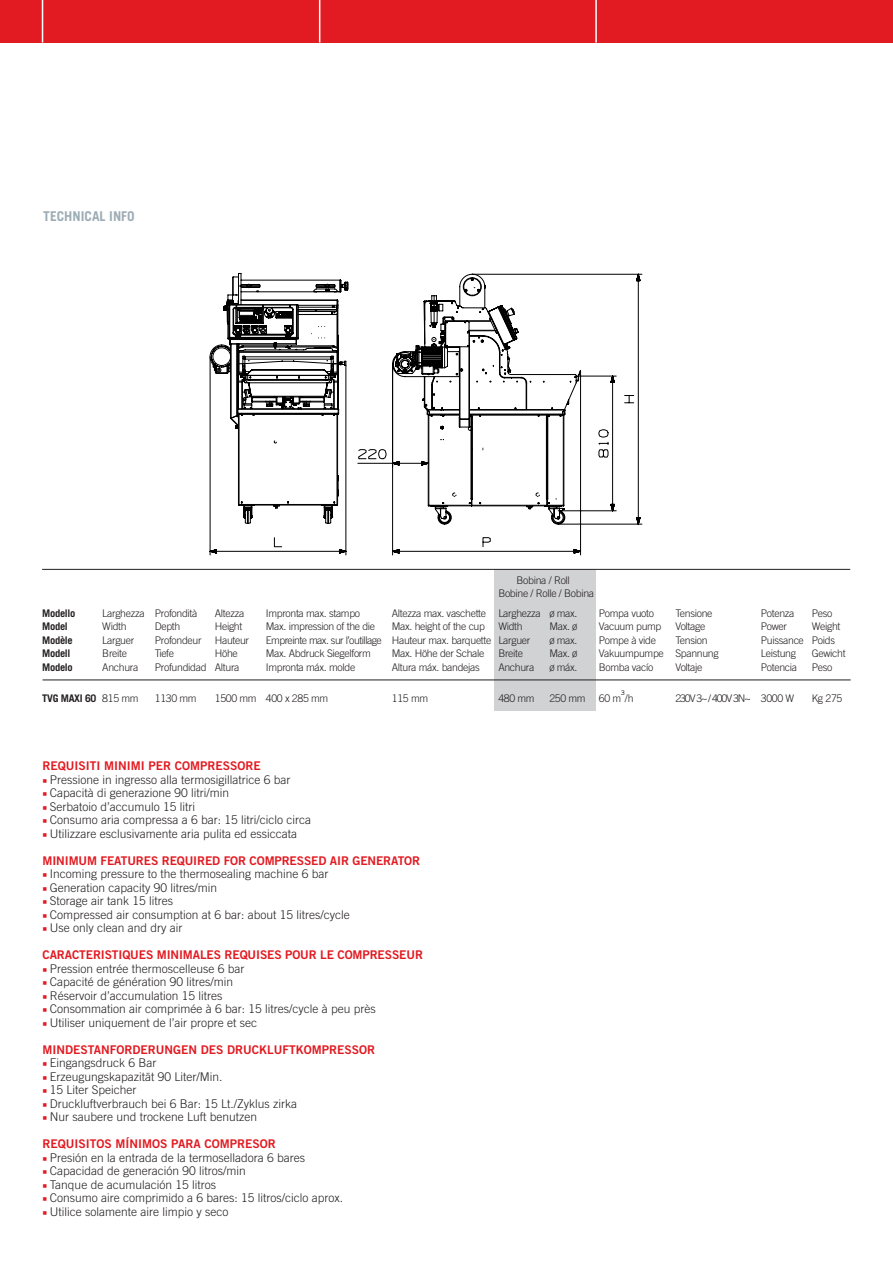
<style>
.page{position:relative;width:893px;height:1263px;background:#fff}
.page>*{position:absolute;margin:0;border:0;box-sizing:border-box;transform-origin:0 0}
.t1{font:700 13.5px "Trade Gothic";color:#9dacb5}
.t2{font:300 12px "Trade Gothic";color:#231f20}
.t3{font:12px "Trade Gothic Bold Two";color:#e21a21}
.t4{font:300 10.5px/13.5px "Trade Gothic";letter-spacing:-.03em;color:#231f20;text-align:center}
.t5{font:700 10.5px "Trade Gothic";letter-spacing:-.03em;color:#231f20}
.t6{font:300 10.5px "Trade Gothic";letter-spacing:-.1em;color:#231f20}
.s1{font-weight:300}
.s2{font-family:"Minion Pro";font-weight:700;font-stretch:condensed;color:#e21a21}
</style>
<div class="page">
<div style="left:0;top:0;width:893px;height:43px;background:#e21a21"></div>
<hr style="left:42px;top:0;width:1px;height:43px;background:#fff">
<hr style="left:319px;top:0;width:1px;height:43px;background:#fff">
<hr style="left:595px;top:0;width:2px;height:43px;background:#fff">
<svg style="left:210px;top:274px;width:432px;height:281px"></svg>
<div style="left:494px;top:569px;width:102px;height:142px;background:#d1d2d4"></div>
<hr style="left:42px;top:569px;width:808px;height:1px;background:#231f20">
<hr style="left:43px;top:680px;width:808px;height:1px;background:#231f20">
<p class="t1" style="left:43px;top:208px;width:93px">TECHNICAL INFO</p>
<p class="t4" style="left:498px;top:573px;width:97px">Bobina / Roll<br>Bobine / Rolle / Bobina</p>
<p class="t5" style="left:42px;top:606px;width:35px">Modello</p>
<p class="t4" style="left:102px;top:606px;width:97px">Larghezza Profondità</p>
<p class="t4" style="left:215px;top:606px;width:31px">Altezza</p>
<p class="t4" style="left:266px;top:606px;width:96px">Impronta max. stampo</p>
<p class="t4" style="left:392px;top:606px;width:187px">Altezza max. vaschette Larghezza ø max.</p>
<p class="t4" style="left:599px;top:606px;width:57px">Pompa vuoto</p>
<p class="t4" style="left:675px;top:606px;width:39px">Tensione</p>
<p class="t4" style="left:761px;top:606px;width:35px">Potenza</p>
<p class="t4" style="left:812px;top:606px;width:22px">Peso</p>
<p class="t5" style="left:42px;top:620px;width:27px">Model</p>
<p class="t4" style="left:102px;top:619px;width:26px">Width</p>
<p class="t4" style="left:155px;top:619px;width:27px">Depth</p>
<p class="t4" style="left:215px;top:619px;width:29px">Height</p>
<p class="t4" style="left:266px;top:619px;width:111px">Max. impression of the die</p>
<p class="t4" style="left:392px;top:619px;width:95px">Max. height of the cup</p>
<p class="t4" style="left:498px;top:619px;width:26px">Width</p>
<p class="t4" style="left:549px;top:619px;width:30px">Max. ø</p>
<p class="t4" style="left:599px;top:619px;width:64px">Vacuum pump</p>
<p class="t4" style="left:675px;top:619px;width:32px">Voltage</p>
<p class="t4" style="left:761px;top:619px;width:28px">Power</p>
<p class="t4" style="left:812px;top:619px;width:30px">Weight</p>
<p class="t5" style="left:42px;top:633px;width:32px">Modèle</p>
<p class="t4" style="left:102px;top:633px;width:33px">Larguer</p>
<p class="t4" style="left:155px;top:633px;width:48px">Profondeur</p>
<p class="t4" style="left:215px;top:633px;width:36px">Hauteur</p>
<p class="t4" style="left:266px;top:633px;width:266px">Empreinte max. sur l’outillage Hauteur max. barquette Larguer</p>
<p class="t4" style="left:549px;top:633px;width:30px">ø max.</p>
<p class="t4" style="left:599px;top:633px;width:59px">Pompe à vide</p>
<p class="t4" style="left:675px;top:633px;width:34px">Tension</p>
<p class="t4" style="left:761px;top:633px;width:76px">Puissance Poids</p>
<p class="t5" style="left:42px;top:647px;width:30px">Modell</p>
<p class="t4" style="left:102px;top:646px;width:26px">Breite</p>
<p class="t4" style="left:155px;top:646px;width:21px">Tiefe</p>
<p class="t4" style="left:215px;top:646px;width:24px">Höhe</p>
<p class="t4" style="left:266px;top:646px;width:107px">Max. Abdruck Siegelform</p>
<p class="t4" style="left:392px;top:646px;width:94px">Max. Höhe der Schale</p>
<p class="t4" style="left:498px;top:646px;width:26px">Breite</p>
<p class="t4" style="left:549px;top:646px;width:30px">Max. ø</p>
<p class="t4" style="left:599px;top:646px;width:121px">Vakuumpumpe Spannung</p>
<p class="t4" style="left:761px;top:646px;width:37px">Leistung</p>
<p class="t4" style="left:812px;top:646px;width:35px">Gewicht</p>
<p class="t5" style="left:42px;top:660px;width:32px">Modelo</p>
<p class="t4" style="left:102px;top:660px;width:38px">Anchura</p>
<p class="t4" style="left:155px;top:660px;width:86px">Profundidad Altura</p>
<p class="t4" style="left:266px;top:660px;width:91px">Impronta máx. molde</p>
<p class="t4" style="left:392px;top:660px;width:89px">Altura máx. bandejas</p>
<p class="t4" style="left:498px;top:660px;width:38px">Anchura</p>
<p class="t4" style="left:549px;top:660px;width:30px">ø máx.</p>
<p class="t4" style="left:599px;top:660px;width:56px">Bomba vacío</p>
<p class="t4" style="left:675px;top:660px;width:29px">Voltaje</p>
<p class="t4" style="left:761px;top:660px;width:38px">Potencia</p>
<p class="t4" style="left:812px;top:660px;width:22px">Peso</p>
<p class="t5" style="left:42px;top:692px;width:98px">TVG MAXI 60 <span class="s1">815 mm</span></p>
<p class="t4" style="left:155px;top:691px;width:43px">1130 mm</p>
<p class="t4" style="left:215px;top:691px;width:115px">1500 mm 400 x 285 mm</p>
<p class="t4" style="left:392px;top:691px;width:38px">115 mm</p>
<p class="t4" style="left:498px;top:691px;width:38px">480 mm</p>
<p class="t4" style="left:549px;top:691px;width:38px">250 mm</p>
<p class="t4" style="left:599px;top:691px;width:36px">60 m³/h</p>
<p class="t6" style="left:675px;top:692px;width:120px">230V 3~ / 400V 3N~ 3000 W</p>
<p class="t4" style="left:812px;top:691px;width:32px">Kg 275</p>
<p class="t3" style="left:43px;top:759px;width:220px">REQUISITI MINIMI PER COMPRESSORE</p>
<p class="t2" style="left:43px;top:772px;width:249px"><span class="s2">■</span> Pressione in ingresso alla termosigillatrice 6 bar</p>
<p class="t2" style="left:43px;top:786px;width:188px"><span class="s2">■</span> Capacità di generazione 90 litri/min</p>
<p class="t2" style="left:43px;top:799px;width:154px"><span class="s2">■</span> Serbatoio d’accumulo 15 litri</p>
<p class="t2" style="left:43px;top:813px;width:270px"><span class="s2">■</span> Consumo aria compressa a 6 bar: 15 litri/ciclo circa</p>
<p class="t2" style="left:43px;top:826px;width:256px"><span class="s2">■</span> Utilizzare esclusivamente aria pulita ed essiccata</p>
<p class="t3" style="left:43px;top:853px;width:379px">MINIMUM FEATURES REQUIRED FOR COMPRESSED AIR GENERATOR</p>
<p class="t2" style="left:43px;top:867px;width:287px"><span class="s2">■</span> Incoming pressure to the thermosealing machine 6 bar</p>
<p class="t2" style="left:43px;top:880px;width:176px"><span class="s2">■</span> Generation capacity 90 litres/min</p>
<p class="t2" style="left:43px;top:894px;width:132px"><span class="s2">■</span> Storage air tank 15 litres</p>
<p class="t2" style="left:43px;top:907px;width:309px"><span class="s2">■</span> Compressed air consumption at 6 bar: about 15 litres/cycle</p>
<p class="t2" style="left:43px;top:921px;width:141px"><span class="s2">■</span> Use only clean and dry air</p>
<p class="t3" style="left:43px;top:948px;width:382px">CARACTERISTIQUES MINIMALES REQUISES POUR LE COMPRESSEUR</p>
<p class="t2" style="left:43px;top:961px;width:203px"><span class="s2">■</span> Pression entrée thermoscelleuse 6 bar</p>
<p class="t2" style="left:43px;top:975px;width:192px"><span class="s2">■</span> Capacité de génération 90 litres/min</p>
<p class="t2" style="left:43px;top:988px;width:181px"><span class="s2">■</span> Réservoir d’accumulation 15 litres</p>
<p class="t2" style="left:43px;top:1002px;width:335px"><span class="s2">■</span> Consommation air comprimée à 6 bar: 15 litres/cycle à peu près</p>
<p class="t2" style="left:43px;top:1015px;width:216px"><span class="s2">■</span> Utiliser uniquement de l’air propre et sec</p>
<p class="t3" style="left:43px;top:1042px;width:334px">MINDESTANFORDERUNGEN DES DRUCKLUFTKOMPRESSOR</p>
<p class="t2" style="left:43px;top:1056px;width:115px"><span class="s2">■</span> Eingangsdruck 6 Bar</p>
<p class="t2" style="left:43px;top:1069px;width:181px"><span class="s2">■</span> Erzeugungskapazität 90 Liter/Min.</p>
<p class="t2" style="left:43px;top:1083px;width:95px"><span class="s2">■</span> 15 Liter Speicher</p>
<p class="t2" style="left:43px;top:1096px;width:256px"><span class="s2">■</span> Druckluftverbrauch bei 6 Bar: 15 Lt./Zyklus zirka</p>
<p class="t2" style="left:43px;top:1110px;width:216px"><span class="s2">■</span> Nur saubere und trockene Luft benutzen</p>
<p class="t3" style="left:43px;top:1137px;width:235px">REQUISITOS MÍNIMOS PARA COMPRESOR</p>
<p class="t2" style="left:43px;top:1150px;width:264px"><span class="s2">■</span> Presión en la entrada de la termoselladora 6 bares</p>
<p class="t2" style="left:43px;top:1164px;width:205px"><span class="s2">■</span> Capacidad de generación 90 litros/min</p>
<p class="t2" style="left:43px;top:1177px;width:175px"><span class="s2">■</span> Tanque de acumulación 15 litros</p>
<p class="t2" style="left:43px;top:1191px;width:302px"><span class="s2">■</span> Consumo aire comprimido a 6 bares: 15 litros/ciclo aprox.</p>
<p class="t2" style="left:43px;top:1204px;width:187px"><span class="s2">■</span> Utilice solamente aire limpio y seco</p>
</div>
